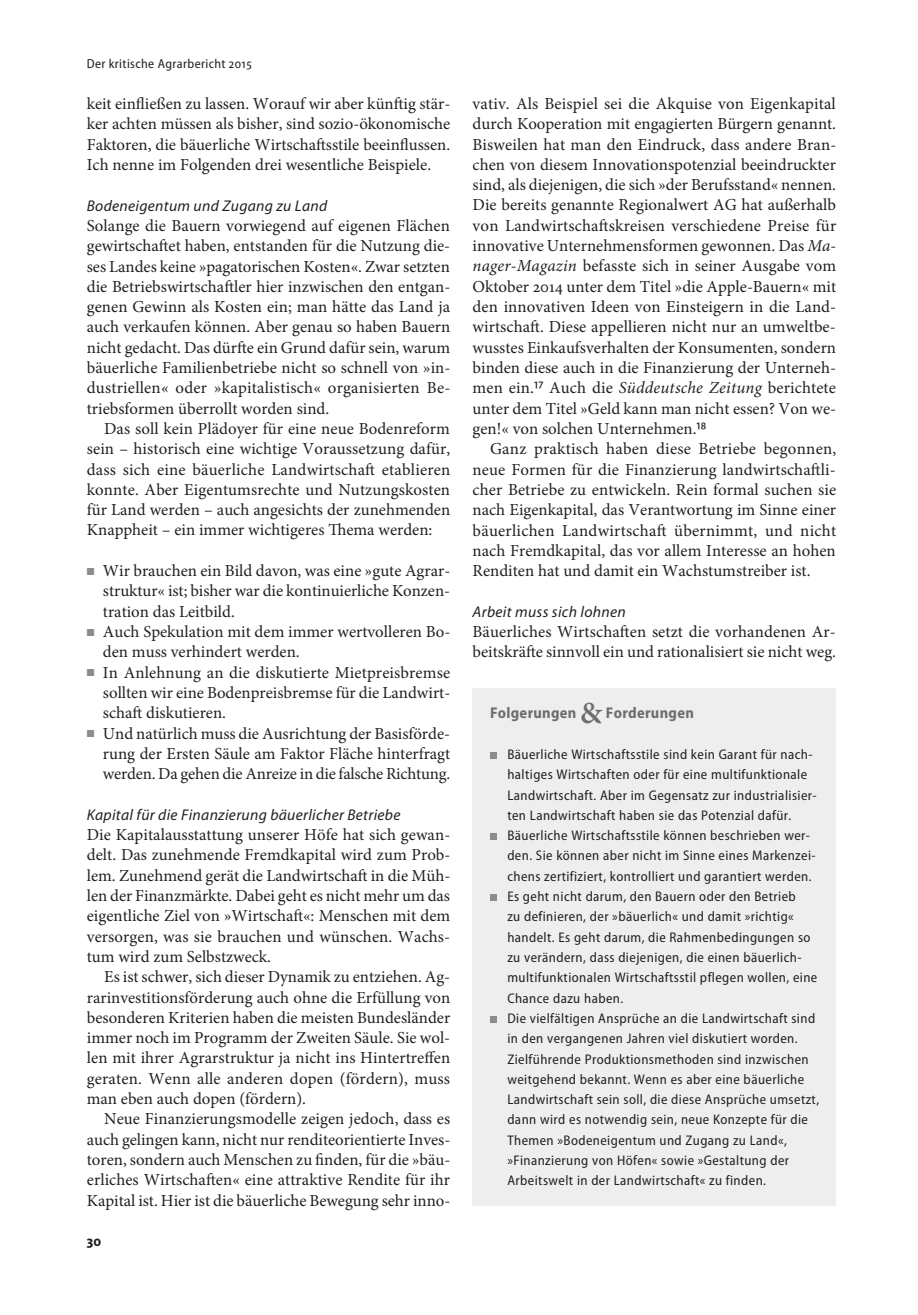
<style>
.page{position:relative;width:918px;height:1315px;background:#fff}
.page>*{position:absolute;margin:0;border:0;box-sizing:border-box;transform-origin:0 0}
.t1{font:16.8px/20.3px "Minion Pro";color:#231f20;text-align:justify}
.t2{font:italic 15.58px "Myriad Pro";letter-spacing:.02em;color:#231f20}
.t3{font:700 semi-condensed 15.58px "Myriad Pro";letter-spacing:.02em;color:#6c6d70}
.t4{font:700 semi-condensed 14.88px "Myriad Pro";color:#231f20}
.t5{font:semi-condensed 14px/20.3px "Myriad Pro";letter-spacing:.03em;color:#231f20}
.t6{font:semi-condensed 13.12px "Myriad Pro";letter-spacing:.03em;color:#231f20}
.s1{color:#8a8c8f}
.s2{font-style:italic}
.s3{font-family:"Myriad Pro";font-stretch:semi-condensed;font-size:17.5px}
.s4{font-family:"Minion Pro";font-weight:600;font-stretch:normal;font-size:30.8px}
</style>
<div class="page">
<div style="left:472px;top:688px;width:364px;height:517px;background:#eeeeef"></div>
<div style="left:490px;top:752px;width:7px;height:7px;background:#8a8c8f"></div>
<div style="left:490px;top:833px;width:7px;height:7px;background:#8a8c8f"></div>
<div style="left:490px;top:894px;width:7px;height:7px;background:#8a8c8f"></div>
<div style="left:490px;top:1016px;width:7px;height:7px;background:#8a8c8f"></div>
<p class="t6" style="left:87px;top:57px;width:166px">Der kritische Agrarbericht 2015</p>
<p class="t1" style="left:87px;top:94px;width:365px">keit einfließen zu lassen. Worauf wir aber künftig stär&shy;ker achten müssen als bisher, sind sozio-ökonomische Faktoren, die bäuerliche Wirtschaftsstile beeinflussen.<br>Ich nenne im Folgenden drei wesentliche Beispiele.</p>
<p class="t2" style="left:87px;top:197px;width:242px">Bodeneigentum und Zugang zu Land</p>
<p class="t1" style="left:87px;top:215px;width:365px">Solange die Bauern vorwiegend auf eigenen Flächen gewirtschaftet haben, entstanden für die Nutzung die&shy;ses Landes keine »pagatorischen Kosten«. Zwar setzten die Betriebswirtschaftler hier inzwischen den entgan&shy;genen Gewinn als Kosten ein; man hätte das Land ja auch verkaufen können. Aber genau so haben Bauern nicht gedacht. Das dürfte ein Grund dafür sein, warum bäuerliche Familienbetriebe nicht so schnell von »in&shy;dustriellen« oder »kapitalistisch« organisierten Be&shy;triebsformen überrollt worden sind.</p>
<p class="t1" style="left:87px;top:418px;width:365px;text-indent:17px">Das soll kein Plädoyer für eine neue Bodenreform sein – historisch eine wichtige Voraussetzung dafür, dass sich eine bäuerliche Landwirtschaft etablieren konnte. Aber Eigentumsrechte und Nutzungskosten für Land werden – auch angesichts der zunehmenden Knappheit – ein immer wichtigeres Thema werden:</p>
<p class="t1" style="left:103px;top:561px;width:349px;text-indent:-16px"><span class="s1">■</span> Wir brauchen ein Bild davon, was eine »gute Agrar&shy;struktur« ist; bisher war die kontinuierliche Konzen&shy;tration das Leitbild.</p>
<p class="t1" style="left:103px;top:621px;width:349px;text-indent:-16px"><span class="s1">■</span> Auch Spekulation mit dem immer wertvolleren Bo&shy;den muss verhindert werden.</p>
<p class="t1" style="left:103px;top:662px;width:349px;text-indent:-16px"><span class="s1">■</span> In Anlehnung an die diskutierte Mietpreisbremse sollten wir eine Bodenpreisbremse für die Landwirt&shy;schaft diskutieren.</p>
<p class="t1" style="left:103px;top:723px;width:349px;text-indent:-16px"><span class="s1">■</span> Und natürlich muss die Ausrichtung der Basisförde&shy;rung der Ersten Säule am Faktor Fläche hinterfragt werden. Da gehen die Anreize in die falsche Richtung.</p>
<p class="t2" style="left:87px;top:806px;width:315px">Kapital für die Finanzierung bäuerlicher Betriebe</p>
<p class="t1" style="left:87px;top:824px;width:365px">Die Kapitalausstattung unserer Höfe hat sich gewan&shy;delt. Das zunehmende Fremdkapital wird zum Prob&shy;lem. Zunehmend gerät die Landwirtschaft in die Müh&shy;len der Finanzmärkte. Dabei geht es nicht mehr um das eigentliche Ziel von »Wirtschaft«: Menschen mit dem versorgen, was sie brauchen und wünschen. Wachs&shy;tum wird zum Selbstzweck.</p>
<p class="t1" style="left:87px;top:966px;width:365px;text-indent:17px">Es ist schwer, sich dieser Dynamik zu entziehen. Ag&shy;rarinvestitionsförderung auch ohne die Erfüllung von besonderen Kriterien haben die meisten Bundesländer immer noch im Programm der Zweiten Säule. Sie wol&shy;len mit ihrer Agrarstruktur ja nicht ins Hintertreffen geraten. Wenn alle anderen dopen (fördern), muss man eben auch dopen (fördern).</p>
<p class="t1" style="left:87px;top:1109px;width:365px;text-indent:17px">Neue Finanzierungsmodelle zeigen jedoch, dass es auch gelingen kann, nicht nur renditeorientierte Inves&shy;toren, sondern auch Menschen zu finden, für die »bäu&shy;erliches Wirtschaften« eine attraktive Rendite für ihr Kapital ist. Hier ist die bäuerliche Bewegung sehr inno-</p>
<p class="t4" style="left:87px;top:1233px;width:16px">30</p>
<p class="t1" style="left:472px;top:94px;width:365px">vativ. Als Beispiel sei die Akquise von Eigenkapital durch Kooperation mit engagierten Bürgern genannt.<br>Bisweilen hat man den Eindruck, dass andere Bran&shy;chen von diesem Innovationspotenzial beeindruckter sind, als diejenigen, die sich »der Berufsstand« nennen.<br>Die bereits genannte Regionalwert AG hat außerhalb von Landwirtschaftskreisen verschiedene Preise für innovative Unternehmensformen gewonnen. Das <span class="s2">Ma&shy;nager-Magazin</span> befasste sich in seiner Ausgabe vom Oktober 2014 unter dem Titel »die Apple-Bauern« mit den innovativen Ideen von Einsteigern in die Land&shy;wirtschaft. Diese appellieren nicht nur an umweltbe&shy;wusstes Einkaufsverhalten der Konsumenten, sondern binden diese auch in die Finanzierung der Unterneh&shy;men ein.<span class="s3">17</span> Auch die <span class="s2">Süddeutsche Zeitung</span> berichtete unter dem Titel »Geld kann man nicht essen? Von we&shy;gen!« von solchen Unternehmen.<span class="s3">18</span></p>
<p class="t1" style="left:473px;top:439px;width:365px;text-indent:17px">Ganz praktisch haben diese Betriebe begonnen, neue Formen für die Finanzierung landwirtschaftli&shy;cher Betriebe zu entwickeln. Rein formal suchen sie nach Eigenkapital, das Verantwortung im Sinne einer bäuerlichen Landwirtschaft übernimmt, und nicht nach Fremdkapital, das vor allem Interesse an hohen Renditen hat und damit ein Wachstumstreiber ist.</p>
<p class="t2" style="left:472px;top:603px;width:155px">Arbeit muss sich lohnen</p>
<p class="t1" style="left:472px;top:621px;width:365px">Bäuerliches Wirtschaften setzt die vorhandenen Ar&shy;beitskräfte sinnvoll ein und rationalisiert sie nicht weg.</p>
<p class="t3" style="left:490px;top:704px;width:205px">Folgerungen <span class="s4">&amp;</span> Forderungen</p>
<p class="t5" style="left:507px;top:744px;width:313px">Bäuerliche Wirtschaftsstile sind kein Garant für nach&shy;haltiges Wirtschaften oder für eine multifunktionale Landwirtschaft. Aber im Gegensatz zur industrialisier&shy;ten Landwirtschaft haben sie das Potenzial dafür.<br>Bäuerliche Wirtschaftsstile können beschrieben wer&shy;den. Sie können aber nicht im Sinne eines Markenzei&shy;chens zertifiziert, kontrolliert und garantiert werden.<br>Es geht nicht darum, den Bauern oder den Betrieb<br>zu definieren, der »bäuerlich« und damit »richtig« handelt. Es geht darum, die Rahmenbedingungen so zu verändern, dass diejenigen, die einen bäuerlich&shy;multifunktionalen Wirtschaftsstil pflegen wollen, eine Chance dazu haben.<br>Die vielfältigen Ansprüche an die Landwirtschaft sind in den vergangenen Jahren viel diskutiert worden.<br>Zielführende Produktionsmethoden sind inzwischen weitgehend bekannt. Wenn es aber eine bäuerliche Landwirtschaft sein soll, die diese Ansprüche umsetzt, dann wird es notwendig sein, neue Konzepte für die Themen »Bodeneigentum und Zugang zu Land«, »Finanzierung von Höfen« sowie »Gestaltung der Arbeitswelt in der Landwirtschaft« zu finden.</p>
</div>
